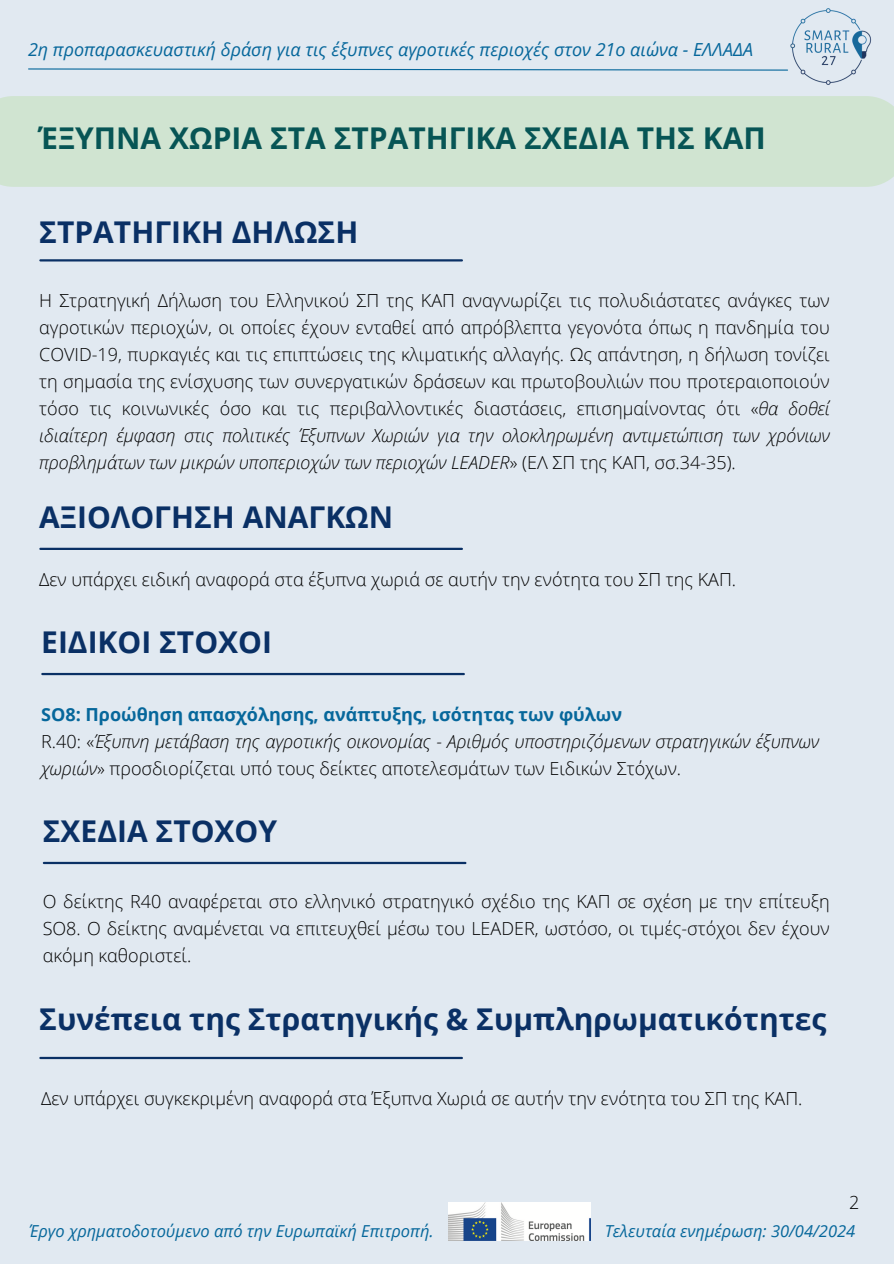
<style>
.page{position:relative;width:894px;height:1264px;background:#fff}
.page>*{position:absolute;margin:0;border:0;box-sizing:border-box;transform-origin:0 0}
.t1{font:700 30px "Open Sans";color:#0a3065}
.t2{font:700 30px "Open Sans";color:#075555}
.t3{font:300 18px/27px "Open Sans";color:#000;text-align:justify}
.t4{font:italic 300 18px/27px "Open Sans";color:#000}
.t5{font:italic 18px "Open Sans";color:#06679b}
.t6{font:700 18px "Open Sans";color:#06679b}
.t7{font:italic 16.5px "Open Sans";color:#06679b}
.s1{font-style:italic}
.s2{font-style:normal}
</style>
<div class="page">
<div style="left:0;top:0;width:893px;height:1263px;background:#e1e9f1"></div>
<img style="left:790px;top:8px;width:81px;height:77px">
<svg style="left:28px;top:68px;width:760px;height:3px"></svg>
<hr style="left:40px;top:547px;width:422px;height:3px;background:#0a3065">
<div style="left:0;top:96px;width:893px;height:91px;background:#d0e4d1"></div>
<hr style="left:40px;top:259px;width:422px;height:2px;background:#0a3065">
<hr style="left:42px;top:673px;width:421px;height:2px;background:#0a3065">
<hr style="left:44px;top:861px;width:421px;height:3px;background:#0a3065">
<hr style="left:40px;top:1056px;width:422px;height:3px;background:#0a3065">
<img style="left:448px;top:1202px;width:142px;height:37px">
<p class="t5" style="left:28px;top:36px;width:726px">2η προπαρασκευαστική δράση για τις έξυπνες αγροτικές περιοχές στον 21ο αιώνα - ΕΛΛΑΔΑ</p>
<h1 class="t2" style="left:39px;top:117px;width:728px">ΈΞΥΠΝΑ ΧΩΡΙΑ ΣΤΑ ΣΤΡΑΤΗΓΙΚΑ ΣΧΕΔΙΑ ΤΗΣ ΚΑΠ</h1>
<p class="t1" style="left:39px;top:211px;width:320px">ΣΤΡΑΤΗΓΙΚΗ ΔΗΛΩΣΗ</p>
<h1 class="t3" style="left:39px;top:287px;width:791px">Η Στρατηγική Δήλωση του Ελληνικού ΣΠ της ΚΑΠ αναγνωρίζει τις πολυδιάστατες ανάγκες των αγροτικών περιοχών, οι οποίες έχουν ενταθεί από απρόβλεπτα γεγονότα όπως η πανδημία του COVID-19, πυρκαγιές και τις επιπτώσεις της κλιματικής αλλαγής. Ως απάντηση, η δήλωση τονίζει τη σημασία της ενίσχυσης των συνεργατικών δράσεων και πρωτοβουλιών που προτεραιοποιούν τόσο τις κοινωνικές όσο και τις περιβαλλοντικές διαστάσεις, επισημαίνοντας ότι «<span class="s1">θα δοθεί ιδιαίτερη έμφαση στις πολιτικές Έξυπνων Χωριών για την ολοκληρωμένη αντιμετώπιση των χρόνιων προβλημάτων των μικρών υποπεριοχών των περιοχών LEADER</span>» (ΕΛ ΣΠ της ΚΑΠ, σσ.34-35).</h1>
<h1 class="t1" style="left:39px;top:495px;width:355px">ΑΞΙΟΛΟΓΗΣΗ ΑΝΑΓΚΩΝ</h1>
<p class="t3" style="left:39px;top:565px;width:698px">Δεν υπάρχει ειδική αναφορά στα έξυπνα χωριά σε αυτήν την ενότητα του ΣΠ της ΚΑΠ.</p>
<p class="t1" style="left:41px;top:621px;width:232px">ΕΙΔΙΚΟΙ ΣΤΟΧΟΙ</p>
<p class="t6" style="left:41px;top:701px;width:582px">SO8: Προώθηση απασχόλησης, ανάπτυξης, ισότητας των φύλων</p>
<h1 class="t4" style="left:41px;top:727px;width:779px"><span class="s2">R.40: «</span>Έξυπνη μετάβαση της αγροτικής οικονομίας - Αριθμός υποστηριζόμενων στρατηγικών έξυπνων χωριών<span class="s2">» προσδιορίζεται υπό τους δείκτες αποτελεσμάτων των Ειδικών Στόχων.</span></h1>
<p class="t1" style="left:43px;top:810px;width:236px">ΣΧΕΔΙΑ ΣΤΟΧΟΥ</p>
<h2 class="t3" style="left:43px;top:887px;width:788px">Ο δείκτης R40 αναφέρεται στο ελληνικό στρατηγικό σχέδιο της ΚΑΠ σε σχέση με την επίτευξη SO8. Ο δείκτης αναμένεται να επιτευχθεί μέσω του LEADER, ωστόσο, οι τιμές-στόχοι δεν έχουν ακόμη καθοριστεί.</h2>
<p class="t1" style="left:39px;top:997px;width:788px">Συνέπεια της Στρατηγικής &amp; Συμπληρωματικότητες</p>
<p class="t3" style="left:41px;top:1084px;width:762px">Δεν υπάρχει συγκεκριμένη αναφορά στα Έξυπνα Χωριά σε αυτήν την ενότητα του ΣΠ της ΚΑΠ.</p>
<h1 class="t3" style="left:849px;top:1188px;width:12px">2</h1>
<p class="t7" style="left:29px;top:1218px;width:406px">Έργο χρηματοδοτούμενο από την Ευρωπαϊκή Επιτροπή.</p>
<p class="t7" style="left:604px;top:1218px;width:252px">Τελευταία ενημέρωση: 30/04/2024</p>
</div>
